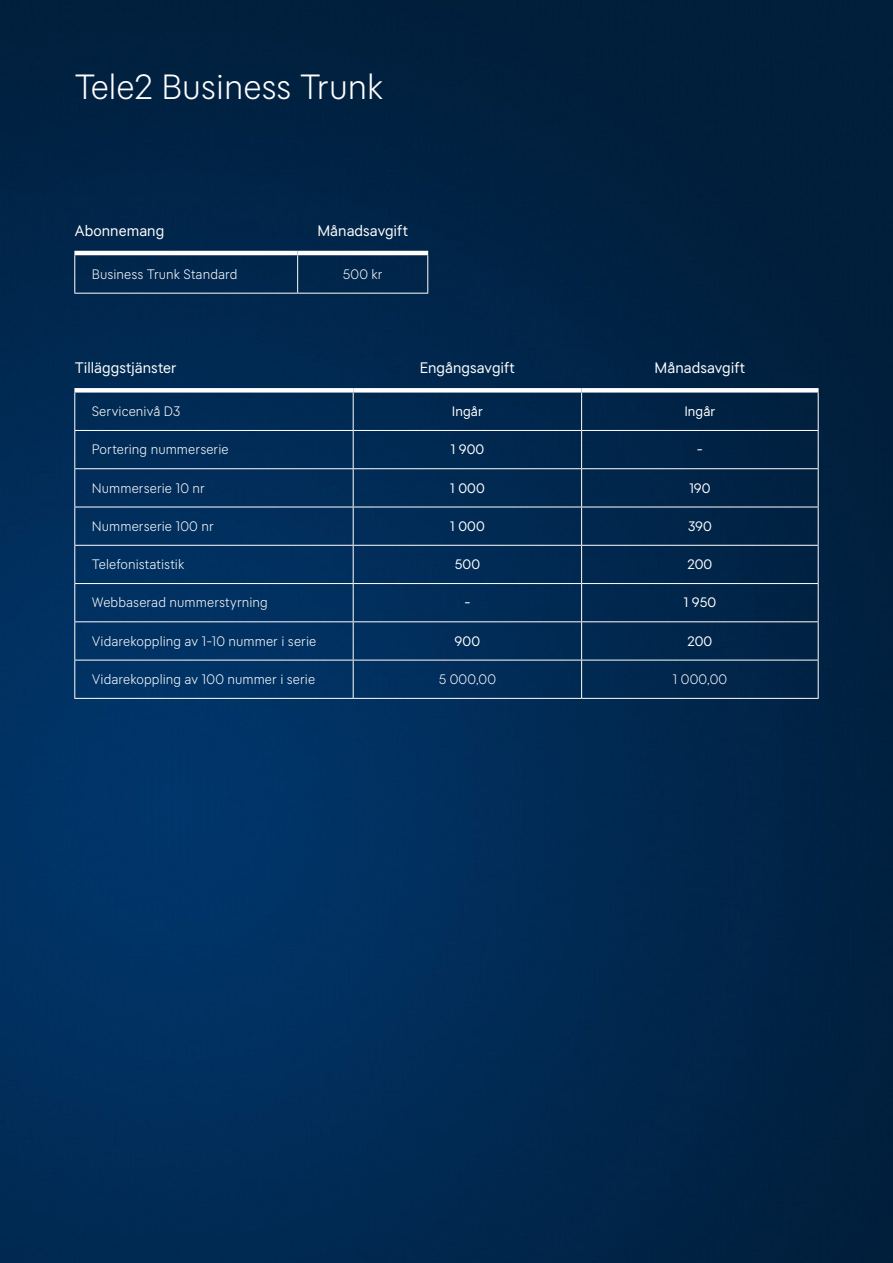
<style>
.page{position:relative;width:893px;height:1263px;background:#fff}
.page>*{position:absolute;margin:0;border:0;box-sizing:border-box;transform-origin:0 0}
.t1{font:300 34.5px "Tele 2 Sans Print";color:#fff}
.Tabell_Pris{font:15px "Tele 2 Sans Print";letter-spacing:.005em;color:#fff}
.Tabell_Pris-2{font:300 13.5px "Tele 2 Sans Print";letter-spacing:.005em;color:#fff}
.Tabell_Pris-3{font:13.5px "Tele 2 Sans Print";letter-spacing:.005em;color:#fff}
</style>
<div class="page">
<img style="left:0;top:0;width:893px;height:1263px">
<hr style="left:74px;top:393px;width:1px;height:37px;background:#fff">
<hr style="left:353px;top:393px;width:1px;height:37px;background:#fff">
<hr style="left:581px;top:393px;width:1px;height:37px;background:#fff">
<hr style="left:818px;top:393px;width:1px;height:37px;background:#fff">
<hr style="left:74px;top:430px;width:279px;height:1px;background:#fff">
<hr style="left:74px;top:431px;width:1px;height:37px;background:#fff">
<hr style="left:353px;top:430px;width:229px;height:1px;background:#fff">
<hr style="left:353px;top:431px;width:1px;height:37px;background:#fff">
<hr style="left:582px;top:430px;width:237px;height:1px;background:#fff">
<hr style="left:581px;top:431px;width:1px;height:37px;background:#fff">
<hr style="left:818px;top:431px;width:1px;height:37px;background:#fff">
<hr style="left:74px;top:468px;width:279px;height:1px;background:#fff">
<hr style="left:74px;top:469px;width:1px;height:38px;background:#fff">
<hr style="left:353px;top:468px;width:229px;height:1px;background:#fff">
<hr style="left:353px;top:469px;width:1px;height:38px;background:#fff">
<hr style="left:582px;top:468px;width:237px;height:1px;background:#fff">
<hr style="left:581px;top:469px;width:1px;height:38px;background:#fff">
<hr style="left:818px;top:469px;width:1px;height:38px;background:#fff">
<hr style="left:74px;top:507px;width:279px;height:1px;background:#fff">
<hr style="left:74px;top:507px;width:1px;height:38px;background:#fff">
<hr style="left:353px;top:507px;width:229px;height:1px;background:#fff">
<hr style="left:353px;top:507px;width:1px;height:38px;background:#fff">
<hr style="left:582px;top:507px;width:237px;height:1px;background:#fff">
<hr style="left:581px;top:507px;width:1px;height:38px;background:#fff">
<hr style="left:818px;top:507px;width:1px;height:38px;background:#fff">
<hr style="left:74px;top:545px;width:279px;height:1px;background:#fff">
<hr style="left:74px;top:546px;width:1px;height:37px;background:#fff">
<hr style="left:353px;top:545px;width:229px;height:1px;background:#fff">
<hr style="left:353px;top:546px;width:1px;height:37px;background:#fff">
<hr style="left:582px;top:545px;width:237px;height:1px;background:#fff">
<hr style="left:581px;top:546px;width:1px;height:37px;background:#fff">
<hr style="left:818px;top:546px;width:1px;height:37px;background:#fff">
<hr style="left:74px;top:583px;width:279px;height:1px;background:#fff">
<hr style="left:74px;top:584px;width:1px;height:37px;background:#fff">
<hr style="left:353px;top:583px;width:229px;height:1px;background:#fff">
<hr style="left:353px;top:584px;width:1px;height:37px;background:#fff">
<hr style="left:582px;top:583px;width:237px;height:1px;background:#fff">
<hr style="left:581px;top:584px;width:1px;height:37px;background:#fff">
<hr style="left:818px;top:584px;width:1px;height:37px;background:#fff">
<hr style="left:74px;top:621px;width:279px;height:1px;background:#fff">
<hr style="left:74px;top:622px;width:1px;height:38px;background:#fff">
<hr style="left:353px;top:621px;width:229px;height:1px;background:#fff">
<hr style="left:353px;top:622px;width:1px;height:38px;background:#fff">
<hr style="left:582px;top:621px;width:237px;height:1px;background:#fff">
<hr style="left:581px;top:622px;width:1px;height:38px;background:#fff">
<hr style="left:818px;top:622px;width:1px;height:38px;background:#fff">
<hr style="left:74px;top:660px;width:279px;height:1px;background:#fff">
<hr style="left:74px;top:660px;width:1px;height:38px;background:#fff">
<hr style="left:353px;top:660px;width:229px;height:1px;background:#fff">
<hr style="left:353px;top:660px;width:1px;height:38px;background:#fff">
<hr style="left:582px;top:660px;width:237px;height:1px;background:#fff">
<hr style="left:581px;top:660px;width:1px;height:38px;background:#fff">
<hr style="left:818px;top:660px;width:1px;height:38px;background:#fff">
<hr style="left:74px;top:698px;width:279px;height:1px;background:#fff">
<hr style="left:353px;top:698px;width:229px;height:1px;background:#fff">
<hr style="left:582px;top:698px;width:237px;height:1px;background:#fff">
<div style="left:74px;top:388px;width:279px;height:5px;background:#fff"></div>
<div style="left:353px;top:388px;width:229px;height:5px;background:#fff"></div>
<div style="left:582px;top:388px;width:237px;height:5px;background:#fff"></div>
<hr style="left:74px;top:255px;width:1px;height:38px;background:#fff">
<hr style="left:297px;top:255px;width:1px;height:38px;background:#fff">
<hr style="left:427px;top:255px;width:1px;height:38px;background:#fff">
<hr style="left:74px;top:293px;width:224px;height:1px;background:#fff">
<hr style="left:298px;top:293px;width:130px;height:1px;background:#fff">
<hr style="left:74px;top:251px;width:224px;height:4px;background:#fff">
<hr style="left:298px;top:251px;width:130px;height:4px;background:#fff">
<p class="t1" style="left:74px;top:66px;width:310px">Tele2 Business Trunk</p>
<p class="Tabell_Pris" style="left:75px;top:222px;width:91px">Abonnemang</p>
<p class="Tabell_Pris" style="left:317px;top:222px;width:92px">Månadsavgift</p>
<p class="Tabell_Pris-2" style="left:92px;top:266px;width:147px">Business Trunk Standard</p>
<p class="Tabell_Pris-2" style="left:343px;top:266px;width:41px">500 kr</p>
<p class="Tabell_Pris" style="left:75px;top:359px;width:103px">Tilläggstjänster</p>
<p class="Tabell_Pris" style="left:420px;top:359px;width:97px">Engångsavgift</p>
<p class="Tabell_Pris" style="left:655px;top:359px;width:92px">Månadsavgift</p>
<p class="Tabell_Pris-2" style="left:92px;top:403px;width:90px">Servicenivå D3</p>
<p class="Tabell_Pris-3" style="left:452px;top:403px;width:33px">Ingår</p>
<p class="Tabell_Pris-3" style="left:684px;top:403px;width:33px">Ingår</p>
<p class="Tabell_Pris-2" style="left:92px;top:442px;width:138px">Portering nummerserie</p>
<p class="Tabell_Pris-3" style="left:450px;top:442px;width:35px">1 900</p>
<p class="Tabell_Pris-3" style="left:697px;top:442px;width:8px">-</p>
<p class="Tabell_Pris-2" style="left:92px;top:480px;width:115px">Nummerserie 10 nr</p>
<p class="Tabell_Pris-3" style="left:450px;top:480px;width:36px">1 000</p>
<p class="Tabell_Pris-3" style="left:689px;top:480px;width:23px">190</p>
<p class="Tabell_Pris-2" style="left:92px;top:518px;width:123px">Nummerserie 100 nr</p>
<p class="Tabell_Pris-3" style="left:450px;top:518px;width:36px">1 000</p>
<p class="Tabell_Pris-3" style="left:688px;top:518px;width:25px">390</p>
<p class="Tabell_Pris-2" style="left:92px;top:556px;width:94px">Telefonistatistik</p>
<p class="Tabell_Pris-3" style="left:455px;top:556px;width:27px">500</p>
<p class="Tabell_Pris-3" style="left:687px;top:556px;width:26px">200</p>
<p class="Tabell_Pris-2" style="left:92px;top:595px;width:178px">Webbaserad nummerstyrning</p>
<p class="Tabell_Pris-3" style="left:464px;top:595px;width:8px">-</p>
<p class="Tabell_Pris-3" style="left:684px;top:595px;width:34px">1 950</p>
<p class="Tabell_Pris-2" style="left:92px;top:633px;width:226px">Vidarekoppling av 1-10 nummer i serie</p>
<p class="Tabell_Pris-3" style="left:455px;top:633px;width:27px">900</p>
<p class="Tabell_Pris-3" style="left:687px;top:633px;width:26px">200</p>
<p class="Tabell_Pris-2" style="left:92px;top:671px;width:225px">Vidarekoppling av 100 nummer i serie</p>
<p class="Tabell_Pris-2" style="left:439px;top:671px;width:59px">5 000,00</p>
<p class="Tabell_Pris-2" style="left:673px;top:671px;width:56px">1 000,00</p>
</div>
